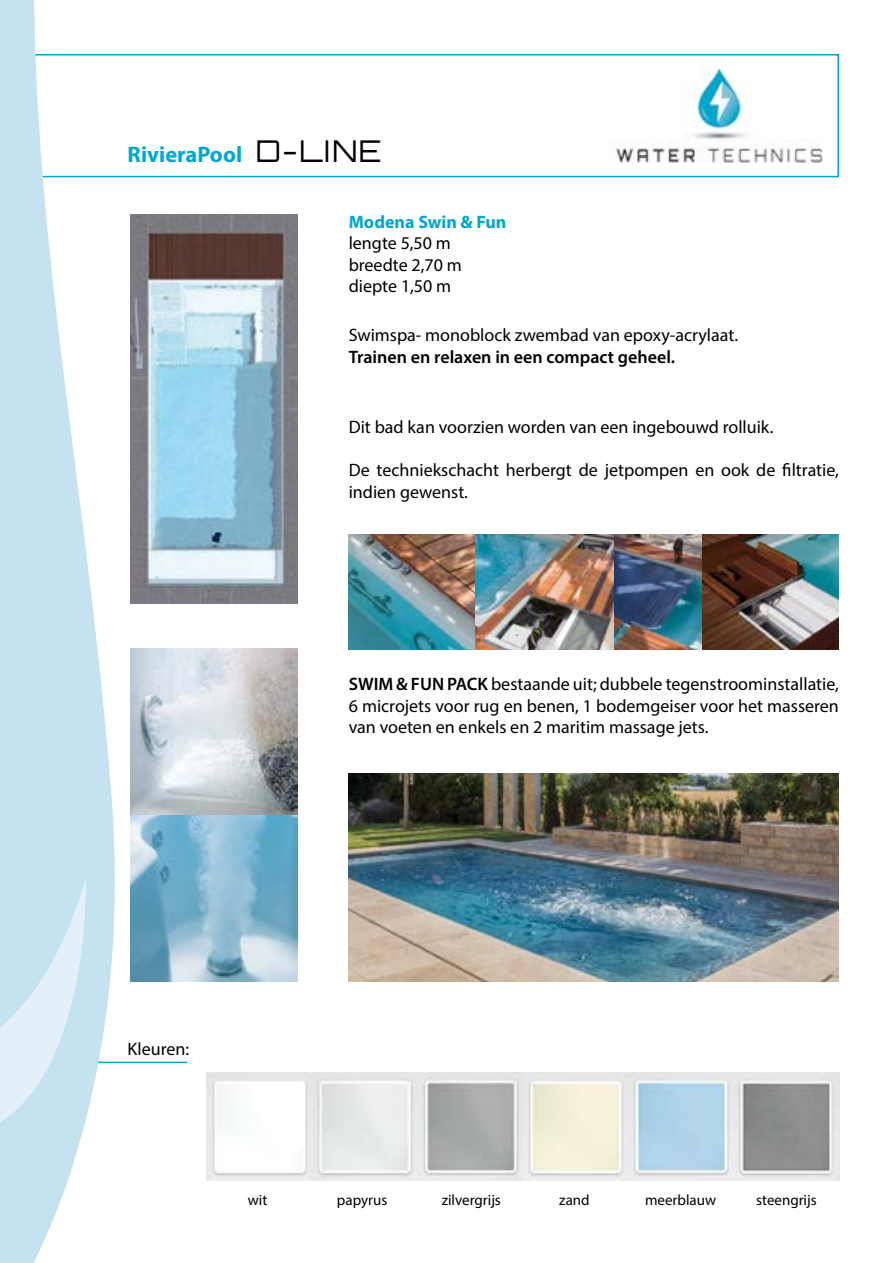
<style>
.page{position:relative;width:893px;height:1263px;background:#fff}
.page>*{position:absolute;margin:0;border:0;box-sizing:border-box;transform-origin:0 0}
.t1{font:700 22.5px "Myriad Pro";color:#00a7cf}
.t2{font:18px/21.6px "Myriad Pro";color:#000}
.t3{font:600 18px "Myriad Pro";color:#000}
.t4{font:700 18px "Myriad Pro";color:#00a7cf}
.t5{font:15px "Myriad Pro";color:#000}
.s1{font-family:"Orbitron";font-weight:300;font-size:30px;color:#000}
.s2{font-weight:600}
</style>
<div class="page">
<img style="left:206px;top:1072px;width:633px;height:108px">
<hr style="left:0;top:1062px;width:187px;height:1px;background:#00a7cf">
<img style="left:130px;top:648px;width:168px;height:334px">
<img style="left:349px;top:535px;width:490px;height:114px">
<img style="left:608px;top:61px;width:215px;height:102px">
<div style="left:0;top:54px;width:839px;height:123px;border:2px solid #00a7cf"></div>
<svg style="left:0;top:0;width:120px;height:1263px;fill:#c5e2f0"></svg>
<svg style="left:0;top:876px;width:92px;height:253px;background:#cfe6f3"></svg>
<img style="left:130px;top:214px;width:168px;height:389px">
<img style="left:349px;top:774px;width:490px;height:208px">
<p class="t1" style="left:128px;top:139px;width:256px">RivieraPool <span class="s1">D-LINE</span></p>
<p class="t4" style="left:349px;top:210px;width:159px">Modena Swin &amp; Fun</p>
<p class="t2" style="left:349px;top:232px;width:115px">lengte 5,50 m breedte 2,70 m diepte 1,50 m</p>
<p class="t2" style="left:349px;top:324px;width:391px">Swimspa- monoblock zwembad van epoxy-acrylaat.</p>
<p class="t3" style="left:349px;top:345px;width:328px">Trainen en relaxen in een compact geheel.</p>
<p class="t2" style="left:349px;top:416px;width:426px">Dit bad kan voorzien worden van een ingebouwd rolluik.</p>
<p class="t2" style="left:349px;top:459px;width:492px">De techniekschacht herbergt de jetpompen en ook de filtratie, indien gewenst.</p>
<p class="t2" style="left:349px;top:673px;width:492px;text-align:justify"><span class="s2">SWIM &amp; FUN PACK</span> bestaande uit; dubbele tegenstroominstallatie, 6 microjets voor rug en benen, 1 bodemgeiser voor het masseren van voeten en enkels en 2 maritim massage jets.</p>
<p class="t2" style="left:128px;top:1038px;width:63px">Kleuren:</p>
<p class="t5" style="left:248px;top:1190px;width:21px">wit</p>
<p class="t5" style="left:337px;top:1190px;width:52px">papyrus</p>
<p class="t5" style="left:442px;top:1190px;width:61px">zilvergrijs</p>
<p class="t5" style="left:559px;top:1190px;width:32px">zand</p>
<p class="t5" style="left:645px;top:1190px;width:73px">meerblauw</p>
<p class="t5" style="left:756px;top:1190px;width:62px">steengrijs</p>
</div>
